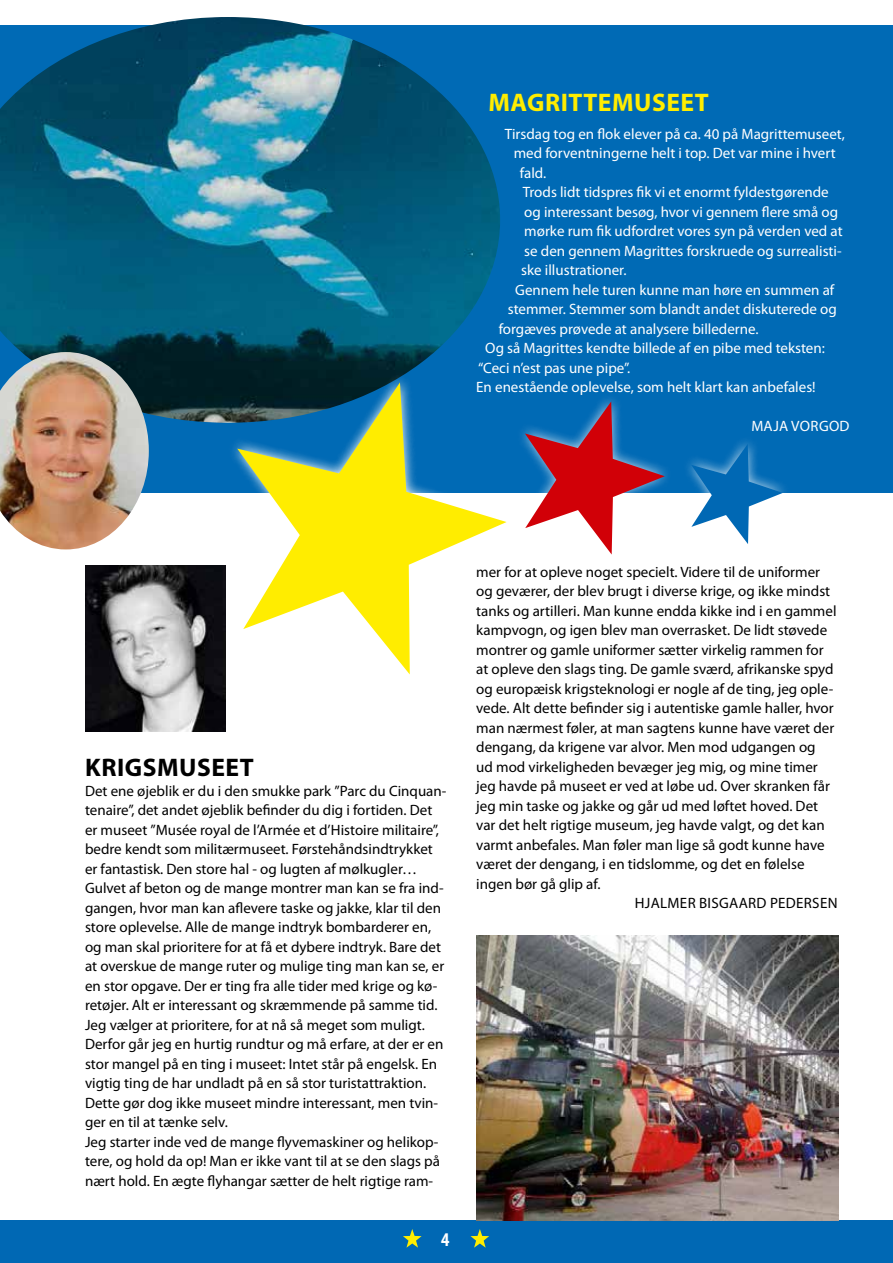
<style>
.page{position:relative;width:893px;height:1263px;background:#fff}
.page>*{position:absolute;margin:0;border:0;box-sizing:border-box;transform-origin:0 0}
.t1{font:700 25.5px "Myriad Pro";letter-spacing:.02em;color:#ffed00}
.t2{font:700 25.5px "Myriad Pro";letter-spacing:.02em;color:#000}
.t3{font:700 condensed 19.5px "Myriad Pro";color:#fff}
.t4{font:15px/19.5px "Myriad Pro";color:#000}
.t5{font:15px "Myriad Pro";color:#fff}
.t6{font:15px "Myriad Pro";letter-spacing:.02em;color:#000}
.t7{font:15px "Myriad Pro";letter-spacing:.02em;color:#fff}
</style>
<div class="page">
<div style="left:0;top:1220px;width:893px;height:43px;background:#0068b4"></div>
<svg style="left:403px;top:1229px;width:19px;height:19px"></svg>
<svg style="left:470px;top:1229px;width:19px;height:19px"></svg>
<div style="left:0;top:26px;width:893px;height:467px;background:#006ab5"></div>
<img style="left:477px;top:936px;width:362px;height:284px">
<img style="left:0;top:17px;width:500px;height:403px">
<img style="left:0;top:352px;width:149px;height:197px">
<img style="left:85px;top:566px;width:140px;height:165px">
<svg style="left:180px;top:334px;width:320px;height:366px"></svg>
<svg style="left:237px;top:382px;width:263px;height:292px"></svg>
<svg style="left:486px;top:368px;width:299px;height:207px"></svg>
<h1 class="t1" style="left:488px;top:85px;width:222px">MAGRITTEMUSEET</h1>
<p class="t5" style="left:505px;top:124px;width:342px">Tirsdag tog en flok elever på ca. 40 på Magrittemuseet,</p>
<p class="t5" style="left:514px;top:144px;width:323px">med forventningerne helt i top. Det var mine i hvert</p>
<p class="t5" style="left:520px;top:163px;width:28px">fald.</p>
<p class="t5" style="left:523px;top:183px;width:308px">Trods lidt tidspres fik vi et enormt fyldestgørende</p>
<p class="t5" style="left:524px;top:202px;width:315px">og interessant besøg, hvor vi gennem flere små og</p>
<p class="t5" style="left:524px;top:222px;width:320px">mørke rum fik udfordret vores syn på verden ved at</p>
<p class="t5" style="left:524px;top:241px;width:319px">se den gennem Magrittes forskruede og surrealisti-</p>
<p class="t5" style="left:521px;top:261px;width:107px">ske illustrationer.</p>
<p class="t5" style="left:515px;top:280px;width:321px">Gennem hele turen kunne man høre en summen af</p>
<p class="t5" style="left:508px;top:300px;width:331px">stemmer. Stemmer som blandt andet diskuterede og</p>
<p class="t5" style="left:499px;top:319px;width:261px">forgæves prøvede at analysere billederne.</p>
<p class="t5" style="left:485px;top:339px;width:341px">Og så Magrittes kendte billede af en pibe med teksten:</p>
<p class="t5" style="left:478px;top:358px;width:153px">“Ceci n’est pas une pipe”.</p>
<p class="t5" style="left:476px;top:378px;width:341px">En enestående oplevelse, som helt klart kan anbefales!</p>
<p class="t7" style="left:751px;top:417px;width:100px">MAJA VORGOD</p>
<h1 class="t2" style="left:85px;top:751px;width:170px">KRIGSMUSEET</h1>
<p class="t4" style="left:85px;top:780px;width:363px">Det ene øjeblik er du i den smukke park ”Parc du Cinquan&shy;tenaire”, det andet øjeblik befinder du dig i fortiden. Det er museet ”Musée royal de l’Armée et d’Histoire militaire”, bedre kendt som militærmuseet. Førstehåndsindtrykket er fantastisk. Den store hal - og lugten af mølkugler… Gulvet af beton og de mange montrer man kan se fra ind&shy;gangen, hvor man kan aflevere taske og jakke, klar til den store oplevelse. Alle de mange indtryk bombarderer en, og man skal prioritere for at få et dybere indtryk. Bare det at overskue de mange ruter og mulige ting man kan se, er en stor opgave. Der er ting fra alle tider med krige og kø&shy;retøjer. Alt er interessant og skræmmende på samme tid.<br>Jeg vælger at prioritere, for at nå så meget som muligt.<br>Derfor går jeg en hurtig rundtur og må erfare, at der er en stor mangel på en ting i museet: Intet står på engelsk. En vigtig ting de har undladt på en så stor turistattraktion.<br>Dette gør dog ikke museet mindre interessant, men tvin&shy;ger en til at tænke selv.<br>Jeg starter inde ved de mange flyvemaskiner og helikop&shy;tere, og hold da op! Man er ikke vant til at se den slags på nært hold. En ægte flyhangar sætter de helt rigtige ram-</p>
<h2 class="t3" style="left:441px;top:1227px;width:10px">4</h2>
<p class="t4" style="left:476px;top:562px;width:345px">mer for at opleve noget specielt. Videre til de uniformer</p>
<p class="t4" style="left:476px;top:581px;width:355px">og geværer, der blev brugt i diverse krige, og ikke mindst</p>
<p class="t4" style="left:476px;top:601px;width:362px">tanks og artilleri. Man kunne endda kikke ind i en gammel</p>
<p class="t4" style="left:476px;top:620px;width:352px">kampvogn, og igen blev man overrasket. De lidt støvede</p>
<p class="t4" style="left:476px;top:640px;width:349px">montrer og gamle uniformer sætter virkelig rammen for</p>
<p class="t4" style="left:476px;top:659px;width:359px">at opleve den slags ting. De gamle sværd, afrikanske spyd</p>
<p class="t4" style="left:476px;top:679px;width:358px">og europæisk krigsteknologi er nogle af de ting, jeg ople-</p>
<p class="t4" style="left:476px;top:698px;width:359px">vede. Alt dette befinder sig i autentiske gamle haller, hvor</p>
<p class="t4" style="left:476px;top:718px;width:360px">man nærmest føler, at man sagtens kunne have været der</p>
<p class="t4" style="left:476px;top:737px;width:341px">dengang, da krigene var alvor. Men mod udgangen og</p>
<p class="t4" style="left:476px;top:757px;width:343px">ud mod virkeligheden bevæger jeg mig, og mine timer</p>
<p class="t4" style="left:476px;top:776px;width:355px">jeg havde på museet er ved at løbe ud. Over skranken får</p>
<p class="t4" style="left:476px;top:796px;width:343px">jeg min taske og jakke og går ud med løftet hoved. Det</p>
<p class="t4" style="left:476px;top:815px;width:350px">var det helt rigtige museum, jeg havde valgt, og det kan</p>
<p class="t4" style="left:476px;top:835px;width:350px">varmt anbefales. Man føler man lige så godt kunne have</p>
<p class="t4" style="left:476px;top:854px;width:330px">været der dengang, i en tidslomme, og det en følelse</p>
<p class="t4" style="left:476px;top:874px;width:126px">ingen bør gå glip af.</p>
<p class="t6" style="left:635px;top:894px;width:204px">HJALMER BISGAARD PEDERSEN</p>
</div>
